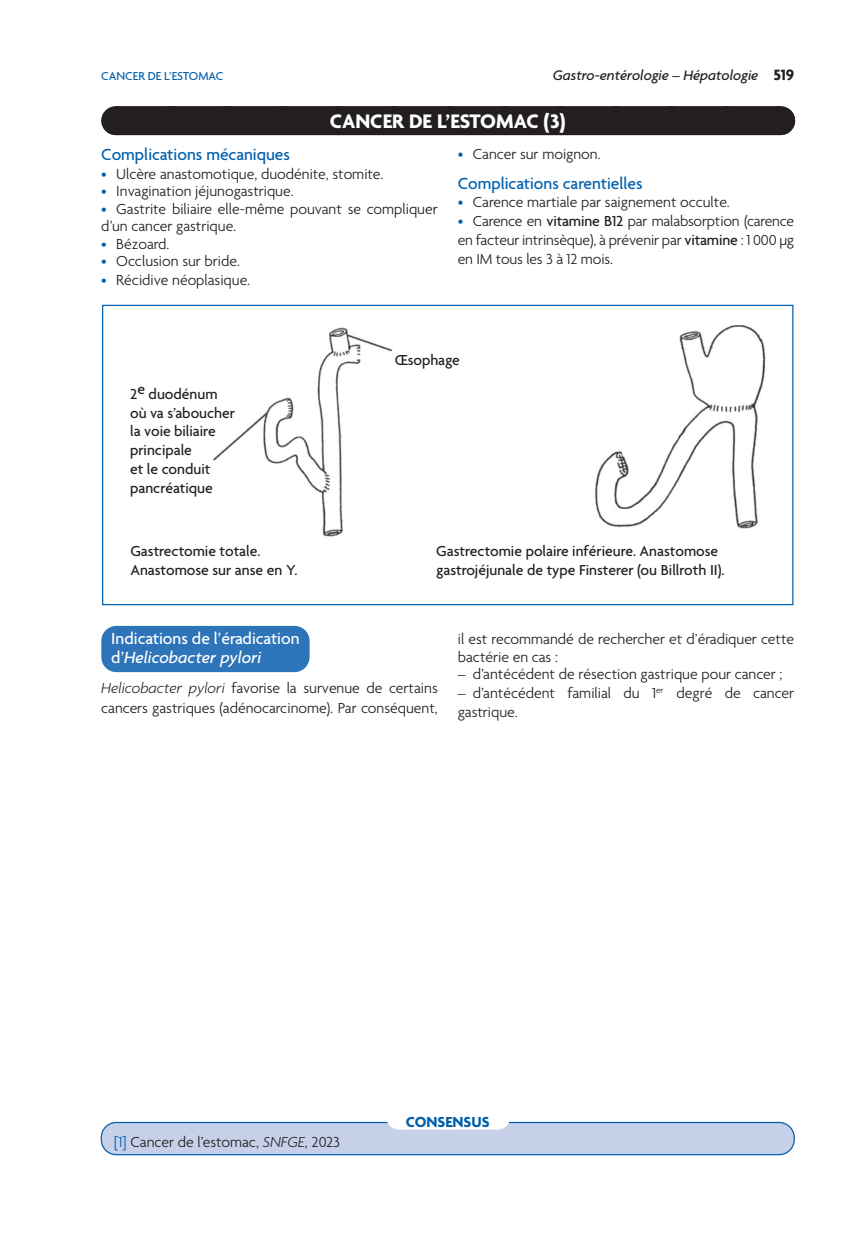
<style>
.page{position:relative;width:858px;height:1248px;background:#fff}
.page>*{position:absolute;margin:0;border:0;box-sizing:border-box;transform-origin:0 0}
.t1{font:700 21.25px "Agenda";color:#fff}
.t2{font:500 17.5px "Agenda";color:#0160ad}
.t3{font:500 17.5px/18.8px "Agenda";color:#fff}
.t4{font:300 15.75px/18.8px "Agenda";color:#231f20}
.t5{font:700 15.75px "Agenda";color:#0160ad}
.t6{font:500 15.5px/18.8px "Agenda";color:#231f20}
.t7{font:italic 500 15px "Agenda";color:#231f20}
.t8{font:500 12.5px "Agenda";color:#0160ad}
.s1{font-weight:700;font-style:normal;font-size:16.25px}
.s2{color:#0160ad}
.s3{font-weight:500}
.s4{font-family:"Agenda One"}
.s5{font-style:italic}
</style>
<div class="page">
<div style="left:116px;top:106px;width:663px;height:29px;background:#231f20"></div>
<svg style="left:174px;top:106px;width:578px;height:1px"></svg>
<svg style="left:779px;top:106px;width:1px;height:29px"></svg>
<img style="left:213px;top:325px;width:563px;height:212px">
<div style="left:101px;top:626px;width:208px;height:46px;background:#2d74b9;border-radius:15px"></div>
<div style="left:101px;top:1122px;width:693px;height:32px;background:#c6d0e9;border-radius:15px"></div>
<div style="left:101px;top:1121px;width:693px;height:34px;border:1px solid #0160ad;border-radius:15px"></div>
<div style="left:398px;top:1105px;width:99px;height:24px;background:#fff"></div>
<p class="t8" style="left:101px;top:70px;width:98px">Cancer de l’estoma</p>
<p class="t8" style="left:216px;top:70px;width:9px">c</p>
<p class="t7" style="left:552px;top:67px;width:243px">Gastro-entérologie – Hépatologie <span class="s1">519</span></p>
<h1 class="t1" style="left:330px;top:109px;width:237px">CANCER DE L’ESTOMAC (3)</h1>
<p class="t2" style="left:101px;top:145px;width:190px">Complications mécaniques</p>
<p class="t4" style="left:101px;top:165px;width:284px"><span class="s2">•</span> Ulcère anastomotique, duodénite, stomite.</p>
<p class="t4" style="left:101px;top:182px;width:194px"><span class="s2">•</span> Invagination jéjunogastrique.</p>
<p class="t4" style="left:101px;top:201px;width:338px;line-height:17.5px"><span class="s2">•</span> Gastrite biliaire elle-même pouvant se compliquer d’un cancer gastrique.</p>
<p class="t4" style="left:101px;top:235px;width:70px"><span class="s2">•</span> Bézoard.</p>
<p class="t4" style="left:101px;top:252px;width:140px"><span class="s2">•</span> Occlusion sur bride.</p>
<p class="t4" style="left:101px;top:271px;width:150px"><span class="s2">•</span> Récidive néoplasique.</p>
<p class="t4" style="left:457px;top:145px;width:144px"><span class="s2">•</span> Cancer sur moignon.</p>
<p class="t2" style="left:457px;top:173px;width:186px">Complications carentielles</p>
<p class="t4" style="left:457px;top:194px;width:273px"><span class="s2">•</span> Carence martiale par saignement occulte.</p>
<p class="t4" style="left:457px;top:212px;width:338px;text-align:justify"><span class="s2">•</span> Carence en <span class="s3">vitamine B12</span> par malabsorption (carence en facteur intrinsèque), à prévenir par <span class="s3">vitamine</span> : 1 000 <span class="s4">µ</span>g en IM tous les 3 à 12 mois.</p>
<p class="t6" style="left:130px;top:385px;width:106px">2e duodénum où va s’aboucher la voie biliaire principale<br>et le conduit pancréatique</p>
<p class="t6" style="left:395px;top:351px;width:67px">Œsophage</p>
<p class="t6" style="left:130px;top:543px;width:168px">Gastrectomie totale.<br>Anastomose sur anse en Y.</p>
<p class="t6" style="left:436px;top:543px;width:290px">Gastrectomie polaire inférieure. Anastomose gastrojéjunale de type Finsterer (ou Billroth II).</p>
<p class="t3" style="left:111px;top:630px;width:190px">Indications de l’éradication d’<span class="s5">Helicobacter pylori</span></p>
<p class="t4" style="left:101px;top:678px;width:338px;line-height:20px"><span class="s5">Helicobacter pylori</span> favorise la survenue de certains cancers gastriques (adénocarcinome). Par conséquent,</p>
<p class="t4" style="left:457px;top:631px;width:338px;line-height:17.5px">il est recommandé de rechercher et d’éradiquer cette bactérie en cas :</p>
<p class="t4" style="left:457px;top:665px;width:326px">– d’antécédent de résection gastrique pour cancer ;</p>
<p class="t4" style="left:457px;top:684px;width:338px">– d’antécédent familial du 1<sup>er</sup> degré de cancer gastrique.</p>
<p class="t4" style="left:114px;top:1133px;width:228px"><span class="s2">[1]</span> Cancer de l’estomac, <span class="s5">SNFGE</span>, 2023</p>
<p class="t5" style="left:406px;top:1113px;width:85px">CONSENSUS</p>
</div>
